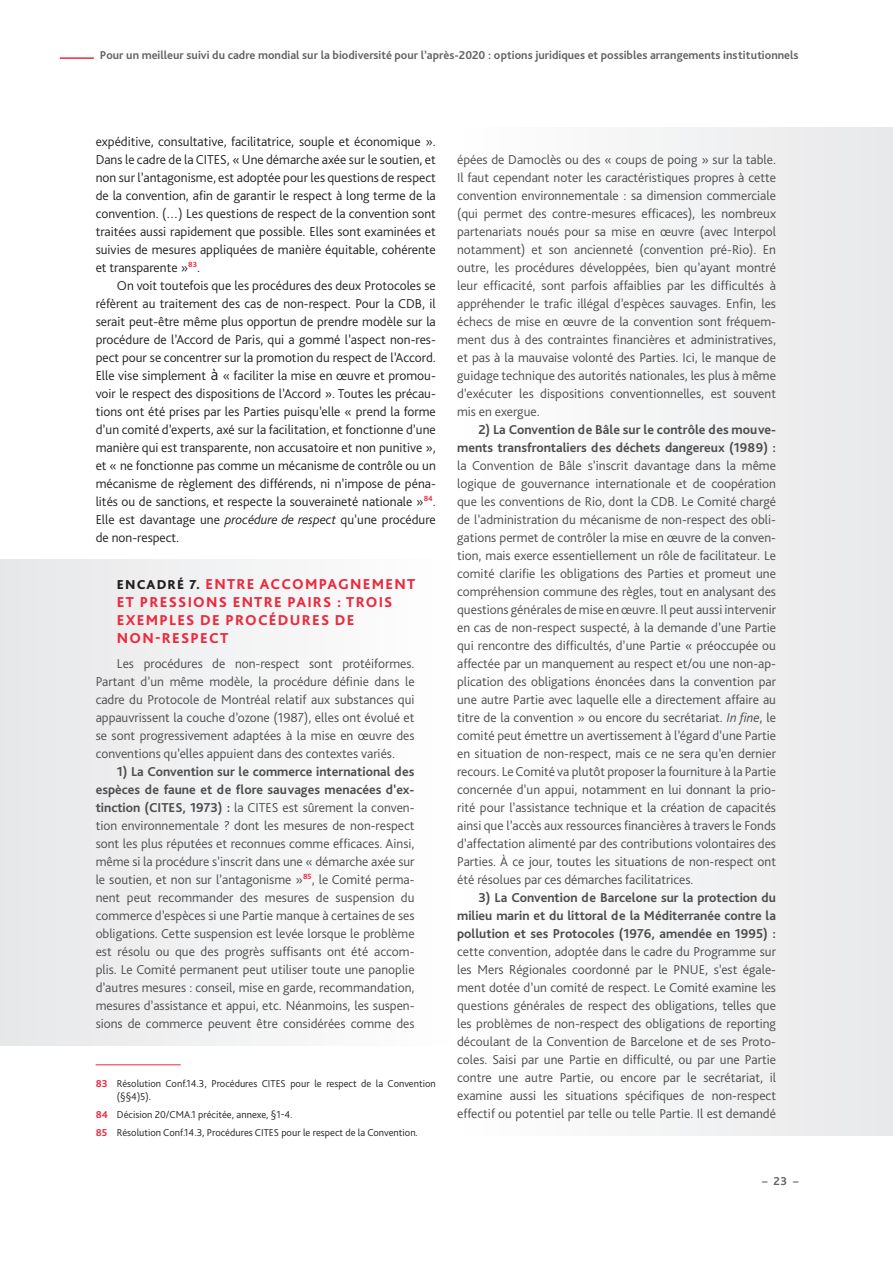
<style>
.page{position:relative;width:893px;height:1263px;background:#fff}
.page>*{position:absolute;margin:0;border:0;box-sizing:border-box;transform-origin:0 0}
.Encadré_titre{font:800 15px/18px "Bliss Pro";letter-spacing:.085em;color:#ed283c}
.Encadré_texte{font:300 13.5px/18px "Bliss Pro";color:#4b4c4d;text-align:justify}
.texteFR{font:300 13.5px/18px "Bliss Pro";color:#231f20;text-align:justify}
.Encadré_texte_DERNIE{font:300 13.5px/18px "Bliss Pro";color:#4b4c4d;text-align:justify}
.texte_1er{font:300 13.5px/18px "Bliss Pro";color:#231f20;text-align:justify}
.t1{font:700 12px "Bliss Pro";color:#636366}
.notes{font:300 10.5px/13.5px "Bliss Pro";color:#231f20}
.s1{font-size:16.5px}
.s2{font-style:italic}
.s3{font-size:13.5px;color:#231f20}
.s4{font-weight:700}
.s5{font-weight:700;color:#ed283c}
</style>
<div class="page">
<div style="left:0;top:560px;width:457px;height:486px;background:#f2f3f4"></div>
<div style="left:457px;top:128px;width:436px;height:1008px;background:#f3f4f4"></div>
<hr style="left:60px;top:57px;width:34px;height:2px;background:#ed283c">
<hr style="left:96px;top:1064px;width:85px;height:1px;background:#ed283c">
<p class="t1" style="left:100px;top:47px;width:700px">Pour un meilleur suivi du cadre mondial sur la biodiversité pour l’après-2020 : options juridiques et possibles arrangements institutionnels</p>
<p class="texte_1er" style="left:96px;top:132px;width:342px">expéditive, consultative, facilitatrice, souple et économique ».<br>Dans le cadre de la CITES, « Une démarche axée sur le soutien, et non sur l’antagonisme, est adoptée pour les questions de respect de la convention, afin de garantir le respect à long terme de la convention. (…) Les questions de respect de la convention sont traitées aussi rapidement que possible. Elles sont examinées et suivies de mesures appliquées de manière équitable, cohérente et transparente »<sup>83</sup>.</p>
<p class="texteFR" style="left:96px;top:276px;width:342px;text-indent:21px">On voit toutefois que les procédures des deux Protocoles se réfèrent au traitement des cas de non-respect. Pour la CDB, il serait peut-être même plus opportun de prendre modèle sur la procédure de l’Accord de Paris, qui a gommé l’aspect non-res&shy;pect pour se concentrer sur la promotion du respect de l’Accord.<br>Elle vise simplement <span class="s1">à</span> « faciliter la mise en œuvre et promou&shy;voir le respect des dispositions de l’Accord ». Toutes les précau&shy;tions ont été prises par les Parties puisqu’elle « prend la forme d’un comité d’experts, axé sur la facilitation, et fonctionne d’une manière qui est transparente, non accusatoire et non punitive », et « ne fonctionne pas comme un mécanisme de contrôle ou un mécanisme de règlement des différends, ni n’impose de péna&shy;lités ou de sanctions, et respecte la souveraineté nationale »<sup>84</sup>.<br>Elle est davantage une <span class="s2">procédure de respect</span> qu’une procédure de non-respect.</p>
<p class="Encadré_titre" style="left:117px;top:575px;width:300px"><span class="s3">ENCADRÉ 7.</span> ENTRE ACCOMPAGNEMENT<br>ET PRESSIONS ENTRE PAIRS : TROIS<br>EXEMPLES DE PROCÉDURES DE<br>NON-RESPECT</p>
<p class="Encadré_texte" style="left:96px;top:654px;width:320px;text-indent:21px">Les procédures de non-respect sont protéiformes.<br>Partant d’un même modèle, la procédure définie dans le cadre du Protocole de Montréal relatif aux substances qui appauvrissent la couche d’ozone (1987), elles ont évolué et se sont progressivement adaptées à la mise en œuvre des conventions qu’elles appuient dans des contextes variés.</p>
<p class="Encadré_texte" style="left:96px;top:762px;width:320px;text-indent:21px"><span class="s4">1) La Convention sur le commerce international des espèces de faune et de flore sauvages menacées d’ex&shy;tinction (CITES, 1973) :</span> la CITES est sûrement la conven&shy;tion environnementale ? dont les mesures de non-respect sont les plus réputées et reconnues comme efficaces. Ainsi, même si la procédure s’inscrit dans une « démarche axée sur le soutien, et non sur l’antagonisme »<sup>85</sup>, le Comité perma&shy;nent peut recommander des mesures de suspension du commerce d’espèces si une Partie manque à certaines de ses obligations. Cette suspension est levée lorsque le problème est résolu ou que des progrès suffisants ont été accom&shy;plis. Le Comité permanent peut utiliser toute une panoplie d’autres mesures : conseil, mise en garde, recommandation, mesures d’assistance et appui, etc. Néanmoins, les suspen&shy;sions de commerce peuvent être considérées comme des</p>
<p class="notes" style="left:117px;top:1076px;width:320px;text-indent:-21px"><span class="s5">83</span> Résolution Conf.14.3, Procédures CITES pour le respect de la Convention (§§4)5).</p>
<p class="notes" style="left:96px;top:1108px;width:198px"><span class="s5">84</span> Décision 20/CMA.1 précitée, annexe, §1-4.</p>
<p class="notes" style="left:96px;top:1125px;width:324px"><span class="s5">85</span> Résolution Conf.14.3, Procédures CITES pour le respect de la Convention.</p>
<p class="Encadré_texte" style="left:457px;top:150px;width:320px">épées de Damoclès ou des « coups de poing » sur la table.<br>Il faut cependant noter les caractéristiques propres à cette convention environnementale : sa dimension commerciale (qui permet des contre-mesures efficaces), les nombreux partenariats noués pour sa mise en œuvre (avec Interpol notamment) et son ancienneté (convention pré-Rio). En outre, les procédures développées, bien qu’ayant montré leur efficacité, sont parfois affaiblies par les difficultés à appréhender le trafic illégal d’espèces sauvages. Enfin, les échecs de mise en œuvre de la convention sont fréquem&shy;ment dus à des contraintes financières et administratives, et pas à la mauvaise volonté des Parties. Ici, le manque de guidage technique des autorités nationales, les plus à même d’exécuter les dispositions conventionnelles, est souvent mis en exergue.</p>
<p class="Encadré_texte" style="left:457px;top:420px;width:320px;text-indent:21px"><span class="s4">2) La Convention de Bâle sur le contrôle des mouve&shy;ments transfrontaliers des déchets dangereux (1989) : </span>la Convention de Bâle s’inscrit davantage dans la même logique de gouvernance internationale et de coopération que les conventions de Rio, dont la CDB. Le Comité chargé de l’administration du mécanisme de non-respect des obli&shy;gations permet de contrôler la mise en œuvre de la conven&shy;tion, mais exerce essentiellement un rôle de facilitateur. Le comité clarifie les obligations des Parties et promeut une compréhension commune des règles, tout en analysant des questions générales de mise en œuvre. Il peut aussi intervenir en cas de non-respect suspecté, à la demande d’une Partie qui rencontre des difficultés, d’une Partie « préoccupée ou affectée par un manquement au respect et/ou une non-ap&shy;plication des obligations énoncées dans la convention par une autre Partie avec laquelle elle a directement affaire au titre de la convention » ou encore du secrétariat. <span class="s2">In fine</span>, le comité peut émettre un avertissement à l’égard d’une Partie en situation de non-respect, mais ce ne sera qu’en dernier recours. Le Comité va plutôt proposer la fourniture à la Partie concernée d’un appui, notamment en lui donnant la prio&shy;rité pour l’assistance technique et la création de capacités ainsi que l’accès aux ressources financières à travers le Fonds d’affectation alimenté par des contributions volontaires des Parties. À ce jour, toutes les situations de non-respect ont été résolues par ces démarches facilitatrices.</p>
<p class="Encadré_texte_DERNIE" style="left:457px;top:888px;width:320px;text-indent:21px"><span class="s4">3) La Convention de Barcelone sur la protection du milieu marin et du littoral de la Méditerranée contre la pollution et ses Protocoles (1976, amendée en 1995) : </span>cette convention, adoptée dans le cadre du Programme sur les Mers Régionales coordonné par le PNUE, s’est égale&shy;ment dotée d’un comité de respect. Le Comité examine les questions générales de respect des obligations, telles que les problèmes de non-respect des obligations de reporting découlant de la Convention de Barcelone et de ses Proto&shy;coles. Saisi par une Partie en difficulté, ou par une Partie contre une autre Partie, ou encore par le secrétariat, il examine aussi les situations spécifiques de non-respect effectif ou potentiel par telle ou telle Partie. Il est demandé</p>
<p class="t1" style="left:762px;top:1174px;width:38px">–23–</p>
</div>
